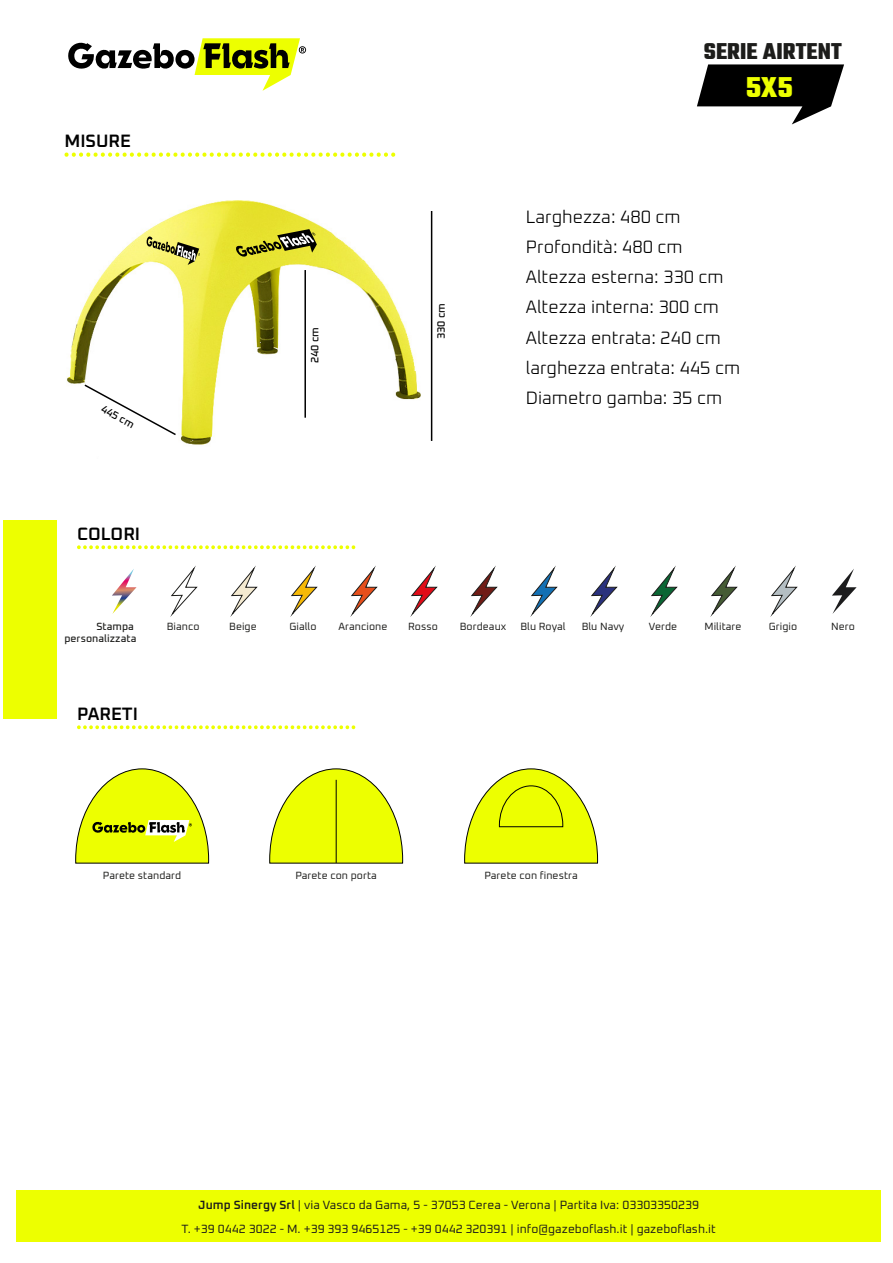
<style>
.page{position:relative;width:893px;height:1263px;background:#fff}
.page>*{position:absolute;margin:0;border:0;box-sizing:border-box;transform-origin:0 0}
.t1{font:700 31.05px "Teko";color:#edff00}
.t2{font:700 24.75px "Teko";letter-spacing:.005em;color:#1d1d1b}
.t3{font:300 18px/30px "Oxanium";color:#000}
.t4{font:600 18px "Oxanium";color:#000}
.t5{font:12px/24px "Oxanium";letter-spacing:.005em;color:#1d1d1b;text-align:center}
.t6{font:500 10.65px "Oxanium";color:#000}
.t7{font:10.5px "Oxanium";letter-spacing:.005em;color:#1d1d1b}
.t8{font:500 10.5px/12px "Oxanium";letter-spacing:.005em;color:#1d1d1b;text-align:right}
.s1{font-weight:600}
</style>
<div class="page">
<svg style="left:68px;top:38px;width:238px;height:53px"></svg>
<div style="left:3px;top:520px;width:54px;height:199px;background:#edff00"></div>
<div style="left:17px;top:1190px;width:864px;height:52px;background:#edff00"></div>
<svg style="left:697px;top:64px;width:147px;height:60px"></svg>
<img style="left:67px;top:200px;width:353px;height:245px">
<svg style="left:65px;top:153px;width:330px;height:4px"></svg>
<svg style="left:83px;top:383px;width:95px;height:54px"></svg>
<hr style="left:431px;top:211px;width:1px;height:230px;background:#000">
<svg style="left:235px;top:229px;width:82px;height:28px;background:#a7a432"></svg>
<svg style="left:146px;top:236px;width:54px;height:29px;background:#c1bd63"></svg>
<hr style="left:304px;top:270px;width:2px;height:148px;background:#000">
<svg style="left:112px;top:569px;width:25px;height:45px"></svg>
<svg style="left:171px;top:568px;width:26px;height:48px"></svg>
<svg style="left:231px;top:568px;width:26px;height:48px"></svg>
<svg style="left:291px;top:568px;width:26px;height:48px"></svg>
<svg style="left:351px;top:568px;width:26px;height:48px"></svg>
<svg style="left:411px;top:568px;width:26px;height:48px"></svg>
<svg style="left:471px;top:568px;width:26px;height:48px"></svg>
<svg style="left:531px;top:568px;width:26px;height:48px"></svg>
<svg style="left:591px;top:568px;width:26px;height:48px"></svg>
<svg style="left:651px;top:568px;width:26px;height:48px"></svg>
<svg style="left:711px;top:568px;width:26px;height:48px"></svg>
<svg style="left:771px;top:568px;width:26px;height:48px"></svg>
<svg style="left:832px;top:569px;width:25px;height:45px"></svg>
<svg style="left:77px;top:545px;width:278px;height:4px"></svg>
<svg style="left:77px;top:725px;width:278px;height:4px"></svg>
<svg style="left:75px;top:768px;width:134px;height:95px"></svg>
<svg style="left:269px;top:768px;width:134px;height:95px"></svg>
<hr style="left:336px;top:780px;width:1px;height:83px;background:#000">
<svg style="left:464px;top:768px;width:134px;height:95px"></svg>
<h3 class="t4" style="left:64px;top:129px;width:68px">MISURE</h3>
<p class="t6" style="left:105px;top:402px;width:38px;rotate:28deg">445 cm</p>
<h3 class="t4" style="left:77px;top:522px;width:65px">COLORI</h3>
<p class="t6" style="left:308px;top:363px;width:38px;rotate:-90deg">240 cm</p>
<p class="t6" style="left:434px;top:339px;width:38px;rotate:-90deg">330 cm</p>
<h2 class="t2" style="left:704px;top:35px;width:140px">SERIE AIRTENT</h2>
<h1 class="t1" style="left:746px;top:67px;width:49px">5X5</h1>
<h3 class="t3" style="left:526px;top:202px;width:216px">Larghezza: 480 cm<br>Profondità: 480 cm<br>Altezza esterna: 330 cm<br>Altezza interna: 300 cm<br>Altezza entrata: 240 cm larghezza entrata: 445 cm<br>Diametro gamba: 35 cm</h3>
<p class="t8" style="left:64px;top:620px;width:74px">Stampa personalizzata</p>
<p class="t7" style="left:167px;top:620px;width:34px">Bianco</p>
<p class="t7" style="left:229px;top:620px;width:29px">Beige</p>
<p class="t7" style="left:289px;top:620px;width:29px">Giallo</p>
<p class="t7" style="left:339px;top:620px;width:50px">Arancione</p>
<p class="t7" style="left:408px;top:620px;width:31px">Rosso</p>
<p class="t7" style="left:460px;top:620px;width:48px">Bordeaux</p>
<p class="t7" style="left:520px;top:620px;width:47px">Blu Royal</p>
<p class="t7" style="left:582px;top:620px;width:44px">Blu Navy</p>
<p class="t7" style="left:649px;top:620px;width:30px">Verde</p>
<p class="t7" style="left:704px;top:620px;width:39px">Militare</p>
<p class="t7" style="left:769px;top:620px;width:30px">Grigio</p>
<p class="t7" style="left:831px;top:620px;width:25px">Nero</p>
<h3 class="t4" style="left:77px;top:702px;width:63px">PARETI</h3>
<p class="t7" style="left:103px;top:868px;width:80px">Parete standard</p>
<p class="t7" style="left:295px;top:868px;width:83px">Parete con porta</p>
<p class="t7" style="left:484px;top:868px;width:95px">Parete con finestra</p>
<p class="t5" style="left:182px;top:1192px;width:536px"><span class="s1">Jump Sinergy Srl</span> | via Vasco da Gama, 5 - 37053 Cerea - Verona | Partita Iva: 03303350239<br>T. +39 0442 3022 - M. +39 393 9465125 - +39 0442 320391 | info@gazeboflash.it | gazeboflash.it</p>
</div>
